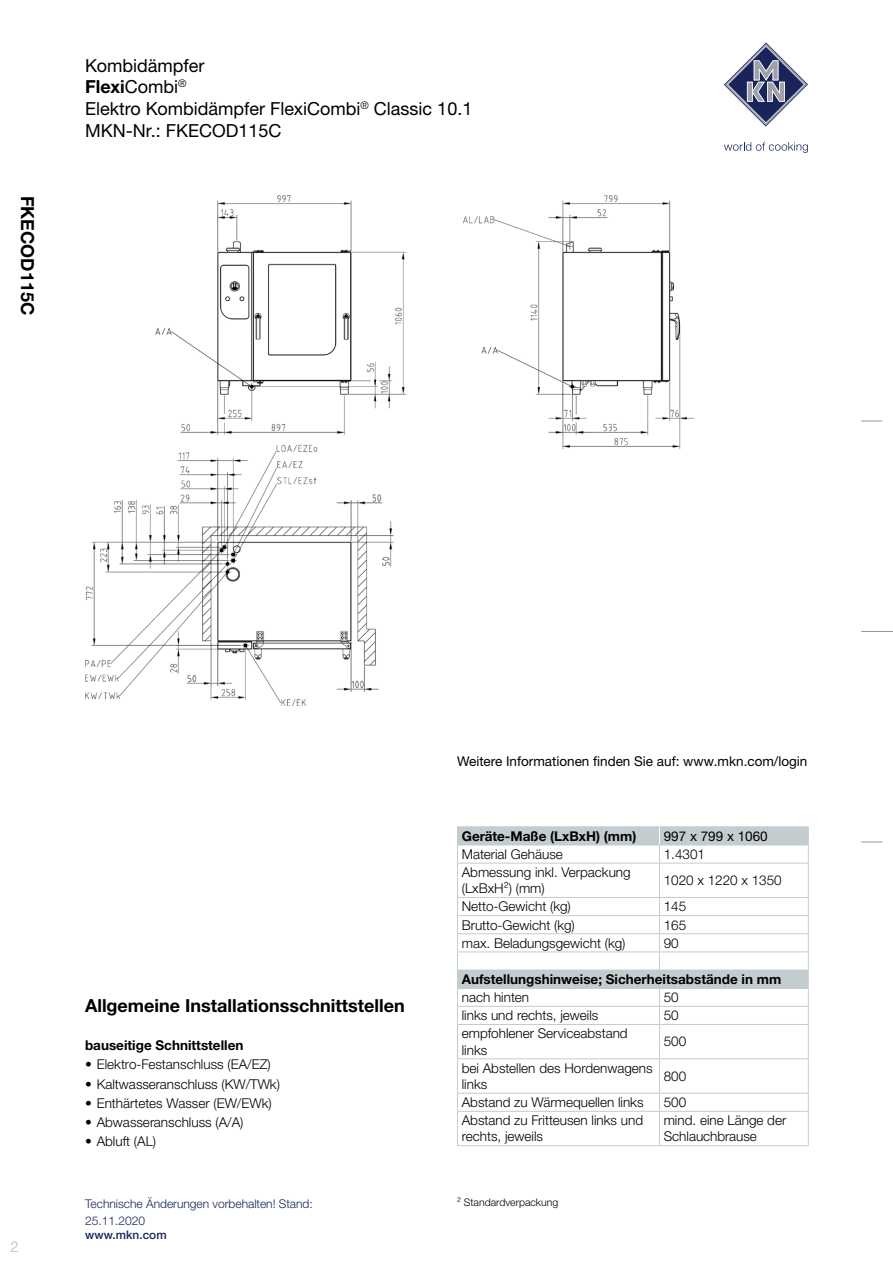
<style>
.page{position:relative;width:893px;height:1263px;background:#fff}
.page>*{position:absolute;margin:0;border:0;box-sizing:border-box;transform-origin:0 0}
.t1{font:18px/21.6px "Helvetica Neue LTW1 G";color:#000}
.t2{font:700 18px "Helvetica Neue LTW1 G";color:#000}
.t3{font:15px "Helvetica Neue LTW1 G";color:#c3cccf}
.t4{font:300 13.5px/16.2px "Helvetica Neue LTW1 G";color:#000}
.t5{font:700 13.5px "Helvetica Neue LTW1 G";color:#000}
.t6{font:13.5px "Helvetica Neue LTW1 G";color:#000}
.t7{font:300 12px/16.5px "Helvetica Neue LTW1 G";color:#19255a}
.t8{font:500 11.85px "Helvetica Neue LTW1 G";color:#19255a}
.t9{font:300 10.5px "Helvetica Neue LTW1 G";color:#000}
.s1{font-weight:700}
</style>
<div class="page">
<svg style="left:861px;top:421px;width:21px;height:1px"></svg>
<hr style="left:861px;top:631px;width:32px;height:1px;background:#999">
<svg style="left:861px;top:842px;width:21px;height:1px"></svg>
<svg style="left:724px;top:43px;width:84px;height:84px"></svg>
<svg style="left:724px;top:142px;width:84px;height:11px"></svg>
<img style="left:85px;top:196px;width:609px;height:510px">
<div style="left:457px;top:970px;width:351px;height:18px;background:#c3cccf"></div>
<hr style="left:457px;top:897px;width:202px;height:1px;background:#c3cccf">
<hr style="left:659px;top:897px;width:150px;height:1px;background:#c3cccf">
<hr style="left:457px;top:915px;width:202px;height:1px;background:#c3cccf">
<hr style="left:659px;top:915px;width:150px;height:1px;background:#c3cccf">
<hr style="left:457px;top:933px;width:202px;height:1px;background:#c3cccf">
<hr style="left:659px;top:933px;width:150px;height:1px;background:#c3cccf">
<hr style="left:457px;top:951px;width:202px;height:1px;background:#c3cccf">
<hr style="left:659px;top:951px;width:150px;height:1px;background:#c3cccf">
<hr style="left:457px;top:863px;width:202px;height:1px;background:#c3cccf">
<hr style="left:659px;top:863px;width:150px;height:1px;background:#c3cccf">
<hr style="left:457px;top:1006px;width:202px;height:1px;background:#c3cccf">
<hr style="left:659px;top:1006px;width:150px;height:1px;background:#c3cccf">
<svg style="left:659px;top:989px;width:1px;height:35px"></svg>
<hr style="left:457px;top:1024px;width:202px;height:1px;background:#c3cccf">
<hr style="left:457px;top:1025px;width:1px;height:33px;background:#c3cccf">
<hr style="left:659px;top:1024px;width:150px;height:1px;background:#c3cccf">
<hr style="left:659px;top:1025px;width:1px;height:33px;background:#c3cccf">
<hr style="left:808px;top:1025px;width:1px;height:33px;background:#c3cccf">
<hr style="left:457px;top:1058px;width:202px;height:1px;background:#c3cccf">
<hr style="left:457px;top:1059px;width:1px;height:34px;background:#c3cccf">
<hr style="left:659px;top:1058px;width:150px;height:1px;background:#c3cccf">
<hr style="left:659px;top:1059px;width:1px;height:34px;background:#c3cccf">
<hr style="left:808px;top:1059px;width:1px;height:34px;background:#c3cccf">
<hr style="left:457px;top:1093px;width:202px;height:1px;background:#c3cccf">
<svg style="left:457px;top:1093px;width:1px;height:18px"></svg>
<hr style="left:659px;top:1093px;width:150px;height:1px;background:#c3cccf">
<svg style="left:659px;top:1093px;width:1px;height:18px"></svg>
<svg style="left:808px;top:1093px;width:1px;height:18px"></svg>
<hr style="left:457px;top:1111px;width:202px;height:1px;background:#c3cccf">
<hr style="left:457px;top:1112px;width:1px;height:33px;background:#c3cccf">
<hr style="left:659px;top:1111px;width:150px;height:1px;background:#c3cccf">
<hr style="left:659px;top:1112px;width:1px;height:33px;background:#c3cccf">
<hr style="left:808px;top:1112px;width:1px;height:33px;background:#c3cccf">
<hr style="left:457px;top:1145px;width:202px;height:1px;background:#c3cccf">
<hr style="left:659px;top:1145px;width:150px;height:1px;background:#c3cccf">
<hr style="left:457px;top:826px;width:202px;height:1px;background:#c3cccf">
<hr style="left:659px;top:826px;width:150px;height:1px;background:#c3cccf">
<hr style="left:457px;top:863px;width:1px;height:34px;background:#c3cccf">
<hr style="left:659px;top:863px;width:1px;height:34px;background:#c3cccf">
<hr style="left:808px;top:863px;width:1px;height:34px;background:#c3cccf">
<svg style="left:659px;top:898px;width:1px;height:72px"></svg>
<svg style="left:457px;top:827px;width:352px;height:36px"></svg>
<svg style="left:457px;top:898px;width:1px;height:126px"></svg>
<svg style="left:808px;top:898px;width:1px;height:126px"></svg>
<hr style="left:457px;top:988px;width:202px;height:1px;background:#c3cccf">
<hr style="left:659px;top:988px;width:150px;height:1px;background:#c3cccf">
<h1 class="t2" style="left:39px;top:196px;width:121px;rotate:90deg">FKECOD115C</h1>
<h1 class="t1" style="left:85px;top:54px;width:389px">Kombidämpfer<br><span class="s1">Flexi</span>Combi<sup>®<br></sup>Elektro Kombidämpfer FlexiCombi<sup>®</sup> Classic 10.1<br>MKN-Nr.: FKECOD115C</h1>
<p class="t3" style="left:11px;top:1237px;width:10px">2</p>
<h1 class="t2" style="left:85px;top:994px;width:321px">Allgemeine Installationsschnittstellen</h1>
<p class="t5" style="left:85px;top:1037px;width:160px">bauseitige Schnittstellen</p>
<p class="t4" style="left:85px;top:1056px;width:187px">• Elektro-Festanschluss (EA/EZ)</p>
<p class="t4" style="left:85px;top:1075px;width:196px">• Kaltwasseranschluss (KW/TWk)</p>
<p class="t4" style="left:85px;top:1095px;width:188px">• Enthärtetes Wasser (EW/EWk)</p>
<p class="t4" style="left:85px;top:1114px;width:160px">• Abwasseranschluss (A/A)</p>
<p class="t4" style="left:85px;top:1133px;width:73px">• Abluft (AL)</p>
<p class="t7" style="left:85px;top:1196px;width:229px">Technische Änderungen vorbehalten! Stand:<br>25.11.2020</p>
<p class="t8" style="left:85px;top:1227px;width:83px">www.mkn.com</p>
<p class="t6" style="left:457px;top:753px;width:352px">Weitere Informationen finden Sie auf: www.mkn.com/login</p>
<p class="t5" style="left:462px;top:827px;width:176px">Geräte-Maße (LxBxH) (mm)</p>
<p class="t6" style="left:664px;top:827px;width:106px">997 x 799 x 1060</p>
<p class="t4" style="left:462px;top:846px;width:103px">Material Gehäuse</p>
<p class="t4" style="left:664px;top:846px;width:43px">1.4301</p>
<p class="t4" style="left:462px;top:864px;width:170px">Abmessung inkl. Verpackung (LxBxH²) (mm)</p>
<p class="t4" style="left:664px;top:872px;width:120px">1020 x 1220 x 1350</p>
<p class="t4" style="left:462px;top:898px;width:111px">Netto-Gewicht (kg)</p>
<p class="t4" style="left:664px;top:898px;width:24px">145</p>
<p class="t4" style="left:462px;top:916px;width:115px">Brutto-Gewicht (kg)</p>
<p class="t4" style="left:664px;top:916px;width:24px">165</p>
<p class="t4" style="left:462px;top:935px;width:165px">max. Beladungsgewicht (kg)</p>
<p class="t4" style="left:664px;top:935px;width:17px">90</p>
<p class="t5" style="left:462px;top:971px;width:321px">Aufstellungshinweise; Sicherheitsabstände in mm</p>
<p class="t4" style="left:462px;top:989px;width:69px">nach hinten</p>
<p class="t4" style="left:664px;top:989px;width:17px">50</p>
<p class="t4" style="left:462px;top:1007px;width:138px">links und rechts, jeweils</p>
<p class="t4" style="left:664px;top:1007px;width:17px">50</p>
<p class="t4" style="left:462px;top:1025px;width:167px">empfohlener Serviceabstand links</p>
<p class="t4" style="left:664px;top:1033px;width:24px">500</p>
<p class="t4" style="left:462px;top:1060px;width:192px">bei Abstellen des Hordenwagens links</p>
<p class="t4" style="left:664px;top:1068px;width:24px">800</p>
<p class="t4" style="left:462px;top:1094px;width:183px">Abstand zu Wärmequellen links</p>
<p class="t4" style="left:664px;top:1094px;width:24px">500</p>
<p class="t4" style="left:462px;top:1112px;width:183px">Abstand zu Fritteusen links und rechts, jeweils</p>
<p class="t4" style="left:664px;top:1112px;width:124px">mind. eine Länge der<br>Schlauchbrause</p>
<p class="t9" style="left:457px;top:1196px;width:103px">² Standardverpackung</p>
</div>
